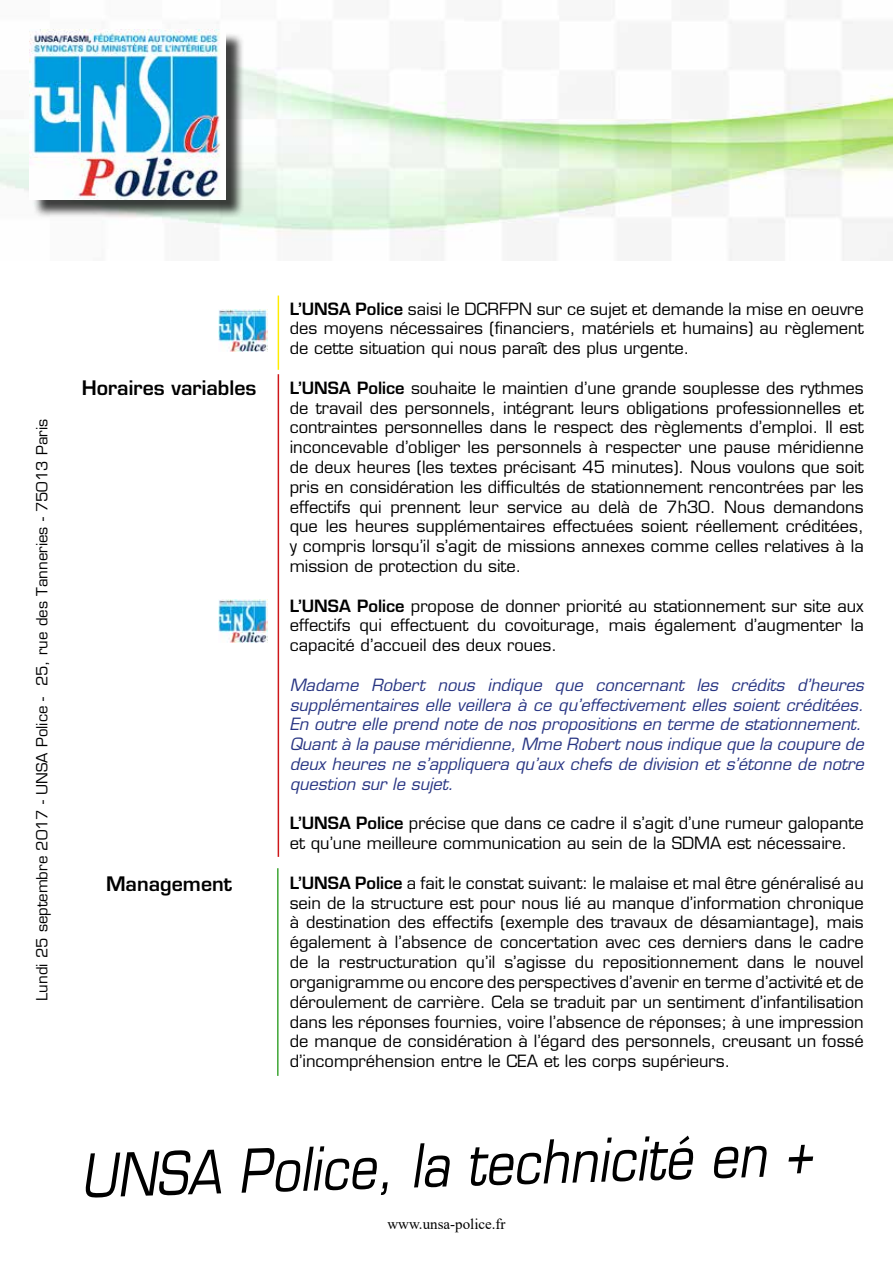
<style>
.page{position:relative;width:893px;height:1263px;background:#fff}
.page>*{position:absolute;margin:0;border:0;box-sizing:border-box;transform-origin:0 0}
.t1{font:italic 58.5px "Eurostile LT Std";color:#000;scale:.85 1}
.t2{font:600 19.5px "Eurostile LT Std";color:#000}
.t3{font:16.5px/19.8px "Eurostile LT Std";color:#000;text-align:justify}
.t4{font:italic 16.5px/19.8px "Eurostile LT Std";color:#283583}
.t5{font:15px "Eurostile LT Std";color:#000}
.t6{font:15px "Times New Roman";color:#000}
.s1{font-weight:600}
</style>
<div class="page">
<img style="left:0;top:0;width:893px;height:260px">
<div style="left:32px;top:32px;width:212px;height:186px;background:#000;opacity:.75"></div>
<img style="left:30px;top:30px;width:196px;height:170px">
<hr style="left:278px;top:296px;width:1px;height:74px;background:#ffed00">
<hr style="left:278px;top:374px;width:1px;height:483px;background:#cd171a">
<hr style="left:277px;top:868px;width:2px;height:208px;background:#3fa535">
<img style="left:218px;top:309px;width:49px;height:43px">
<img style="left:218px;top:600px;width:49px;height:42px">
<p class="t5" style="left:33px;top:1001px;width:583px;rotate:-90deg">Lundi 25 septembre 2017 - UNSA Police - 25, rue des Tanneries - 75013 Paris</p>
<p class="t2" style="left:82px;top:376px;width:176px">Horaires variables</p>
<p class="t2" style="left:106px;top:872px;width:128px">Management</p>
<p class="t3" style="left:290px;top:299px;width:576px"><span class="s1">L’UNSA Police</span> saisi le DCRFPN sur ce sujet et demande la mise en oeuvre des moyens nécessaires (financiers, matériels et humains) au règlement de cette situation qui nous paraît des plus urgente.</p>
<p class="t3" style="left:290px;top:378px;width:576px"><span class="s1">L’UNSA Police</span> souhaite le maintien d’une grande souplesse des rythmes de travail des personnels, intégrant leurs obligations professionnelles et contraintes personnelles dans le respect des règlements d’emploi. Il est inconcevable d’obliger les personnels à respecter une pause méridienne de deux heures (les textes précisant 45 minutes). Nous voulons que soit pris en considération les difficultés de stationnement rencontrées par les effectifs qui prennent leur service au delà de 7h30. Nous demandons que les heures supplémentaires effectuées soient réellement créditées, y compris lorsqu’il s’agit de missions annexes comme celles relatives à la mission de protection du site.</p>
<p class="t3" style="left:290px;top:596px;width:576px"><span class="s1">L’UNSA Police</span> propose de donner priorité au stationnement sur site aux effectifs qui effectuent du covoiturage, mais également d’augmenter la capacité d’accueil des deux roues.</p>
<p class="t4" style="left:290px;top:675px;width:576px">Madame Robert nous indique que concernant les crédits d’heures supplémentaires elle veillera à ce qu’effectivement elles soient créditées.<br>En outre elle prend note de nos propositions en terme de stationnement.<br>Quant à la pause méridienne, Mme Robert nous indique que la coupure de deux heures ne s’appliquera qu’aux chefs de division et s’étonne de notre question sur le sujet.</p>
<p class="t3" style="left:290px;top:814px;width:576px"><span class="s1">L’UNSA Police</span> précise que dans ce cadre il s’agit d’une rumeur galopante et qu’une meilleure communication au sein de la SDMA est nécessaire.</p>
<p class="t3" style="left:290px;top:873px;width:576px"><span class="s1">L’UNSA Police</span> a fait le constat suivant: le malaise et mal être généralisé au sein de la structure est pour nous lié au manque d’information chronique à destination des effectifs (exemple des travaux de désamiantage), mais également à l’absence de concertation avec ces derniers dans le cadre de la restructuration qu’il s’agisse du repositionnement dans le nouvel organigramme ou encore des perspectives d’avenir en terme d’activité et de déroulement de carrière. Cela se traduit par un sentiment d’infantilisation dans les réponses fournies, voire l’absence de réponses; à une impression de manque de considération à l’égard des personnels, creusant un fossé d’incompréhension entre le CEA et les corps supérieurs.</p>
<h1 class="t1" style="left:79px;top:1142px;width:863px;rotate:-2deg">UNSA Police, la technicité en +</h1>
<p class="t6" style="left:387px;top:1213px;width:120px">www.unsa-police.fr</p>
</div>
